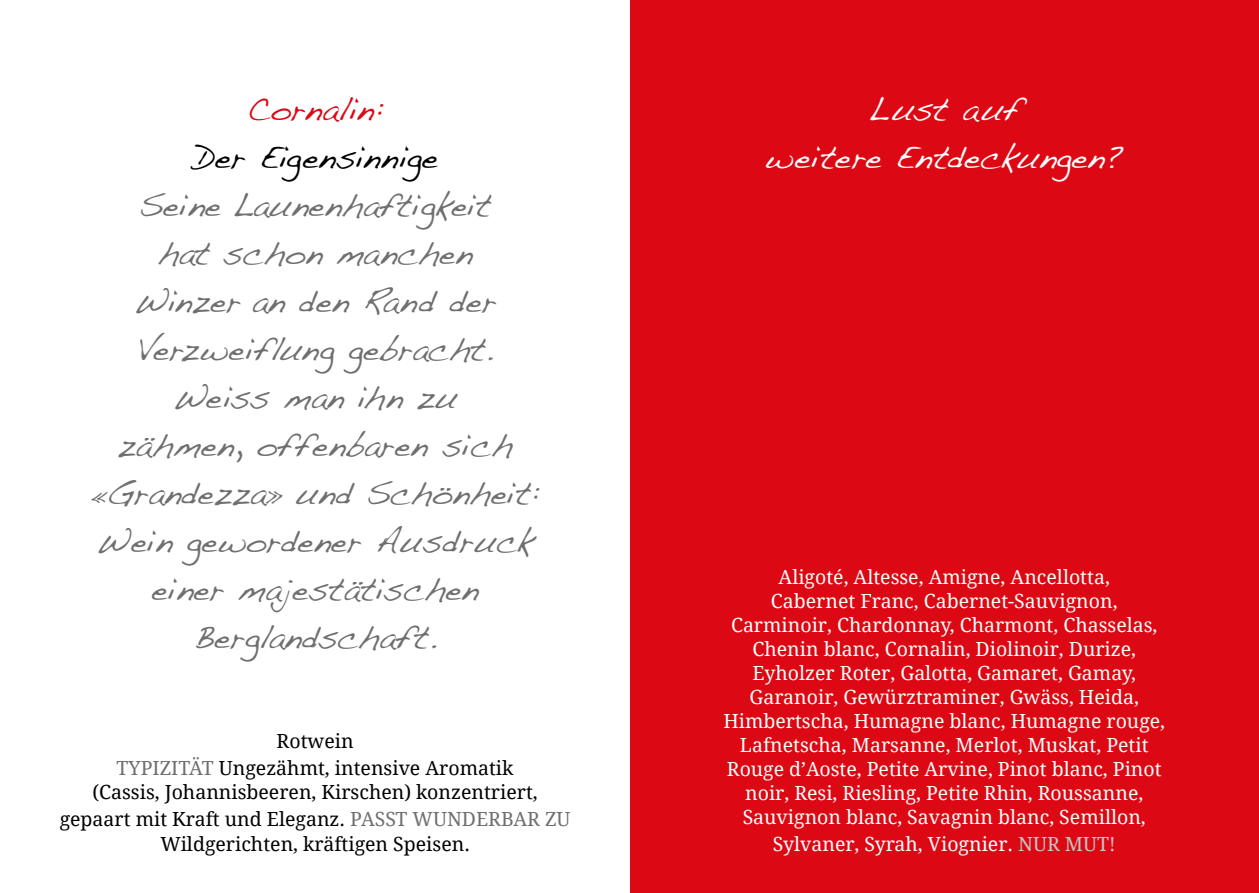
<style>
.page{position:relative;width:1259px;height:893px;background:#fff}
.page>*{position:absolute;margin:0;border:0;box-sizing:border-box;transform-origin:0 0}
.t1{font:33px/48px "Handwriting Dakota";color:#706f6f;text-align:center}
.t2{font:33px/48px "Handwriting Dakota";color:#fff;text-align:center}
.t3{font:33px "Handwriting Dakota";color:#000}
.t4{font:33px "Handwriting Dakota";color:#dc0814}
.t5{font:19.5px/24px "Droid Serif";color:#fff;text-align:center}
.t6{font:19.5px/27px "Droid Serif";color:#000;text-align:center}
.t7{font:19.5px "Droid Serif";color:#706f6f}
.s1{font-size:18px}
.s2{color:#706f6f}
.s3{color:#c6c6c6}
</style>
<div class="page">
<div style="left:630px;top:0;width:629px;height:893px;background:#dc0814"></div>
<h1 class="t4" style="left:247px;top:89px;width:138px">Cornalin:</h1>
<h1 class="t3" style="left:192px;top:137px;width:247px">Der Eigensinnige</h1>
<h1 class="t1" style="left:91px;top:181px;width:449px">Seine Launenhaftigkeit<br>hat schon manchen<br>Winzer an den Rand der<br>Verzweiflung gebracht.<br>Weiss man ihn zu<br>zähmen, offenbaren sich <span class="s1">«</span>Grandezza<span class="s1">»</span> und Schönheit:<br>Wein gewordener Ausdruck einer majestätischen<br>Berglandschaft.</h1>
<p class="t6" style="left:117px;top:728px;width:398px">Rotwein<br><span class="s2">Typizität</span> Ungezähmt, intensive Aromatik</p>
<p class="t6" style="left:60px;top:779px;width:479px;text-align:left;text-indent:33px">(Cassis, Johannisbeeren, Kirschen) konzentriert, gepaart mit Kraft und Eleganz. <span class="s2">Passt</span></p>
<p class="t7" style="left:413px;top:808px;width:159px">wunderbar zu</p>
<p class="t6" style="left:160px;top:830px;width:311px">Wildgerichten, kräftigen Speisen.</p>
<h1 class="t2" style="left:765px;top:85px;width:360px">Lust auf<br>weitere Entdeckungen?</h1>
<p class="t5" style="left:723px;top:565px;width:443px">Aligoté, Altesse, Amigne, Ancellotta,<br>Cabernet Franc, Cabernet-Sauvignon, Carminoir, Chardonnay, Charmont, Chasselas, Chenin blanc, Cornalin, Diolinoir, Durize, Eyholzer Roter, Galotta, Gamaret, Gamay, Garanoir, Gewürztraminer, Gwäss, Heida, Himbertscha, Humagne blanc, Humagne rouge, Lafnetscha, Marsanne, Merlot, Muskat, Petit Rouge d’Aoste, Petite Arvine, Pinot blanc, Pinot noir, Resi, Riesling, Petite Rhin, Roussanne, Sauvignon blanc, Savagnin blanc, Semillon,</p>
<p class="t5" style="left:773px;top:832px;width:344px">Sylvaner, Syrah, Viognier. <span class="s3">Nur MUT!</span></p>
</div>
